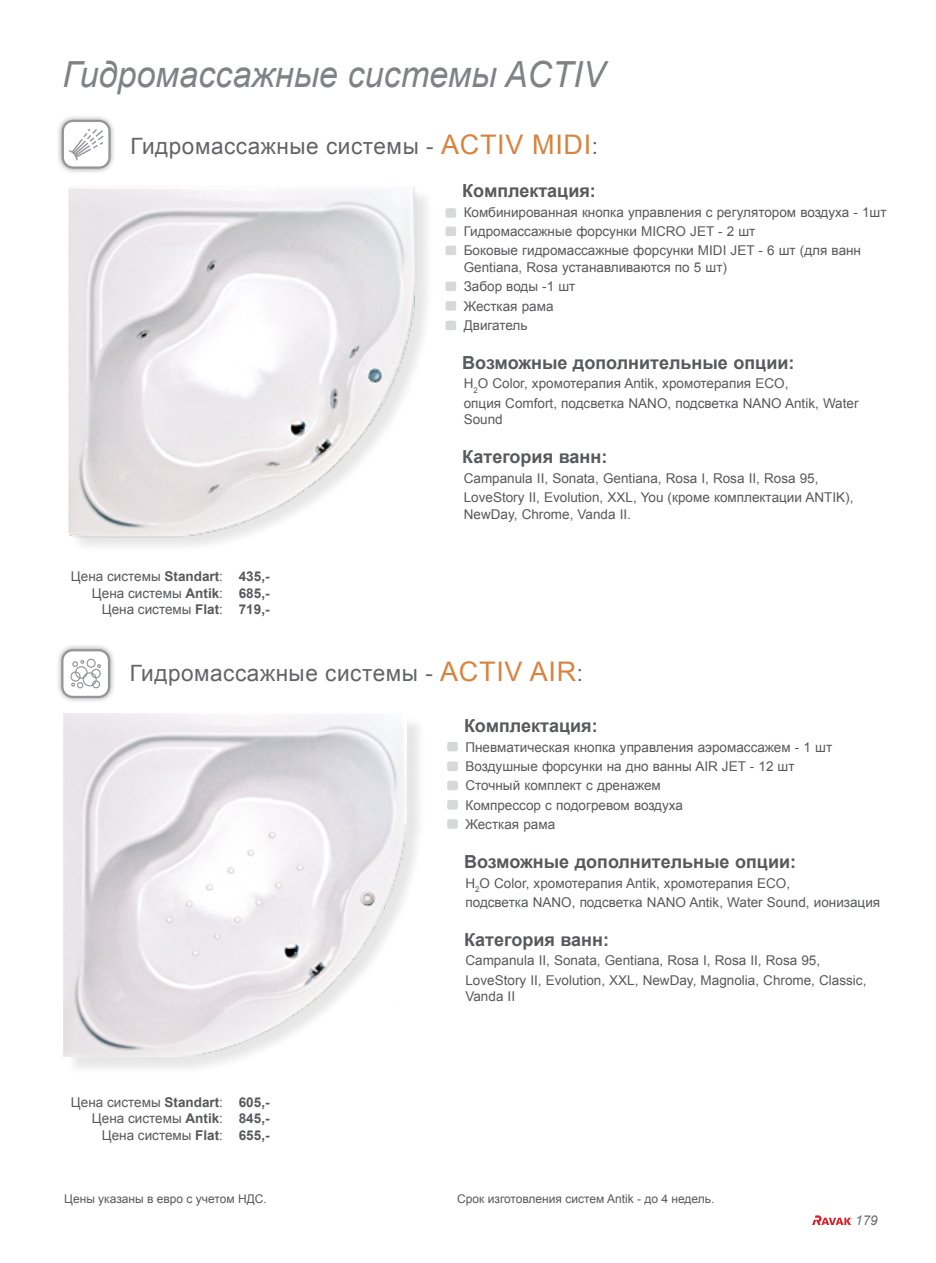
<style>
.page{position:relative;width:936px;height:1263px;background:#fff}
.page>*{position:absolute;margin:0;border:0;box-sizing:border-box;transform-origin:0 0}
.t1{font:italic 36px "Arial";color:#808285;scale:.95 1}
.t2{font:22.5px "Arial";color:#636466}
.t3{font:700 18px "Arial";color:#58595b}
.t4{font:13.5px/19.4px "Arial";color:#58595b}
.t5{font:700 13.5px/16.5px "Arial";color:#58595b;text-align:justify}
.t6{font:italic 13.5px "Arial";color:#6d6e71}
.t7{font:12px "Arial";color:#58595b}
.s1{font-size:27px;color:#d8833f}
.s2{font-weight:700}
</style>
<div class="page">
<svg style="left:812px;top:1215px;width:40px;height:10px"></svg>
<div style="left:445px;top:208px;width:11px;height:10px;background:#d6d8d9;border-radius:2px"></div>
<div style="left:445px;top:246px;width:11px;height:9px;background:#d6d8d9;border-radius:2px"></div>
<div style="left:445px;top:226px;width:11px;height:10px;background:#d6d8d9;border-radius:2px"></div>
<div style="left:445px;top:282px;width:11px;height:9px;background:#d6d8d9;border-radius:2px"></div>
<div style="left:445px;top:301px;width:11px;height:10px;background:#d6d8d9;border-radius:2px"></div>
<div style="left:445px;top:321px;width:11px;height:9px;background:#d6d8d9;border-radius:2px"></div>
<img style="left:68px;top:187px;width:358px;height:359px">
<div style="left:56px;top:644px;width:59px;height:59px;background:#000;opacity:.38"></div>
<div style="left:62px;top:650px;width:47px;height:47px;background:#fff;border-radius:10px"></div>
<div style="left:61px;top:649px;width:49px;height:49px;border:2px solid #939598;border-radius:10px"></div>
<div style="left:70px;top:671px;width:11px;height:11px;border:1px solid #939598;border-radius:50%"></div>
<div style="left:75px;top:666px;width:13px;height:13px;border:1px solid #939598;border-radius:50%"></div>
<div style="left:83px;top:672px;width:14px;height:14px;border:1px solid #939598;border-radius:50%"></div>
<div style="left:87px;top:659px;width:9px;height:9px;border:1px solid #939598;border-radius:50%"></div>
<div style="left:91px;top:669px;width:10px;height:9px;border:1px solid #939598;border-radius:50%"></div>
<div style="left:92px;top:680px;width:8px;height:8px;border:1px solid #939598;border-radius:50%"></div>
<svg style="left:71px;top:682px;width:12px;height:6px"></svg>
<svg style="left:72px;top:660px;width:12px;height:7px"></svg>
<svg style="left:97px;top:664px;width:4px;height:4px"></svg>
<div style="left:447px;top:742px;width:11px;height:9px;background:#d6d8d9;border-radius:2px"></div>
<div style="left:447px;top:761px;width:11px;height:10px;background:#d6d8d9;border-radius:2px"></div>
<div style="left:447px;top:781px;width:11px;height:9px;background:#d6d8d9;border-radius:2px"></div>
<div style="left:447px;top:800px;width:11px;height:9px;background:#d6d8d9;border-radius:2px"></div>
<div style="left:447px;top:819px;width:11px;height:10px;background:#d6d8d9;border-radius:2px"></div>
<div style="left:67px;top:716px;width:358px;height:359px;background:#000;opacity:.1"></div>
<img style="left:63px;top:714px;width:343px;height:342px">
<div style="left:57px;top:115px;width:58px;height:58px;background:#000;opacity:.38"></div>
<div style="left:63px;top:121px;width:46px;height:47px;background:#fff;border-radius:10px"></div>
<div style="left:62px;top:120px;width:49px;height:49px;border:2px solid #939598;border-radius:10px"></div>
<svg style="left:69px;top:129px;width:35px;height:32px"></svg>
<h1 class="t1" style="left:62px;top:51px;width:573px">Гидромассажные системы ACTIV</h1>
<h2 class="t2" style="left:131px;top:131px;width:469px">Гидромассажные системы - <span class="s1">ACTIV MIDI</span>:</h2>
<p class="t4" style="left:71px;top:569px;width:154px;line-height:16.5px;text-align:right">Цена cистемы <span class="s2">Standart</span>:<br>Цена cистемы <span class="s2">Antik</span>:<br>Цена cистемы <span class="s2">Flat</span>:</p>
<p class="t5" style="left:239px;top:569px;width:32px">435,- 685,- 719,-</p>
<h3 class="t3" style="left:462px;top:179px;width:135px">Комплектация:</h3>
<p class="t4" style="left:463px;top:202px;width:424px">Комбинированная кнопка управления с регулятором воздуха - 1шт<br>Гидромассажные форсунки MICRO JET - 2 шт<br>Боковые гидромассажные форсунки MIDI JET - 6 шт (для ванн</p>
<p class="t4" style="left:463px;top:258px;width:265px">Gentiana, Rosa устанавливаются по 5 шт)<br>Забор воды -1 шт<br>Жесткая рама<br>Двигатель</p>
<h3 class="t3" style="left:462px;top:351px;width:333px">Возможные дополнительные опции:</h3>
<p class="t4" style="left:463px;top:374px;width:396px">H<sub>2</sub>O Color, хромотерапия Antik, хромотерапия ECO,<br>опция Comfort, подсветка NANO, подсветка NANO Antik, Water</p>
<p class="t4" style="left:463px;top:410px;width:41px">Sound</p>
<h3 class="t3" style="left:462px;top:445px;width:146px">Категория ванн:</h3>
<p class="t4" style="left:463px;top:468px;width:391px">Campanula II, Sonata, Gentiana, Rosa I, Rosa II, Rosa 95,<br>LoveStory II, Evolution, XXL, You (кроме комплектации ANTIK),</p>
<p class="t4" style="left:463px;top:504px;width:169px">NewDay, Chrome, Vanda II.</p>
<h2 class="t2" style="left:130px;top:659px;width:455px">Гидромассажные системы - <span class="s1">ACTIV AIR</span>:</h2>
<p class="t4" style="left:71px;top:1094px;width:154px;line-height:16.5px;text-align:right">Цена cистемы <span class="s2">Standart</span>:<br>Цена cистемы <span class="s2">Antik</span>:<br>Цена cистемы <span class="s2">Flat</span>:</p>
<p class="t5" style="left:239px;top:1094px;width:32px">605,- 845,- 655,-</p>
<h3 class="t3" style="left:464px;top:714px;width:135px">Комплектация:</h3>
<p class="t4" style="left:465px;top:737px;width:368px">Пневматическая кнопка управления аэромассажем - 1 шт Воздушные форсунки на дно ванны AIR JET - 12 шт Сточный комплект с дренажем<br>Компрессор с подогревом воздуха<br>Жесткая рама</p>
<h3 class="t3" style="left:464px;top:850px;width:333px">Возможные дополнительные опции:</h3>
<p class="t4" style="left:465px;top:873px;width:416px">H<sub>2</sub>O Color, хромотерапия Antik, хромотерапия ECO,<br>подсветка NANO, подсветка NANO Antik, Water Sound, ионизация</p>
<h3 class="t3" style="left:464px;top:927px;width:146px">Категория ванн:</h3>
<p class="t4" style="left:465px;top:951px;width:402px">Campanula II, Sonata, Gentiana, Rosa I, Rosa II, Rosa 95,<br>LoveStory II, Evolution, XXL, NewDay, Magnolia, Chrome, Classic,</p>
<p class="t4" style="left:465px;top:987px;width:51px">Vanda II</p>
<p class="t7" style="left:64px;top:1191px;width:183px">Цены указаны в евро с учетом НДС</p>
<p class="t7" style="left:263px;top:1191px;width:5px">.</p>
<p class="t7" style="left:457px;top:1191px;width:259px">Срок изготовления систем Antik - до 4 недель.</p>
<p class="t6" style="left:855px;top:1211px;width:24px">179</p>
</div>
